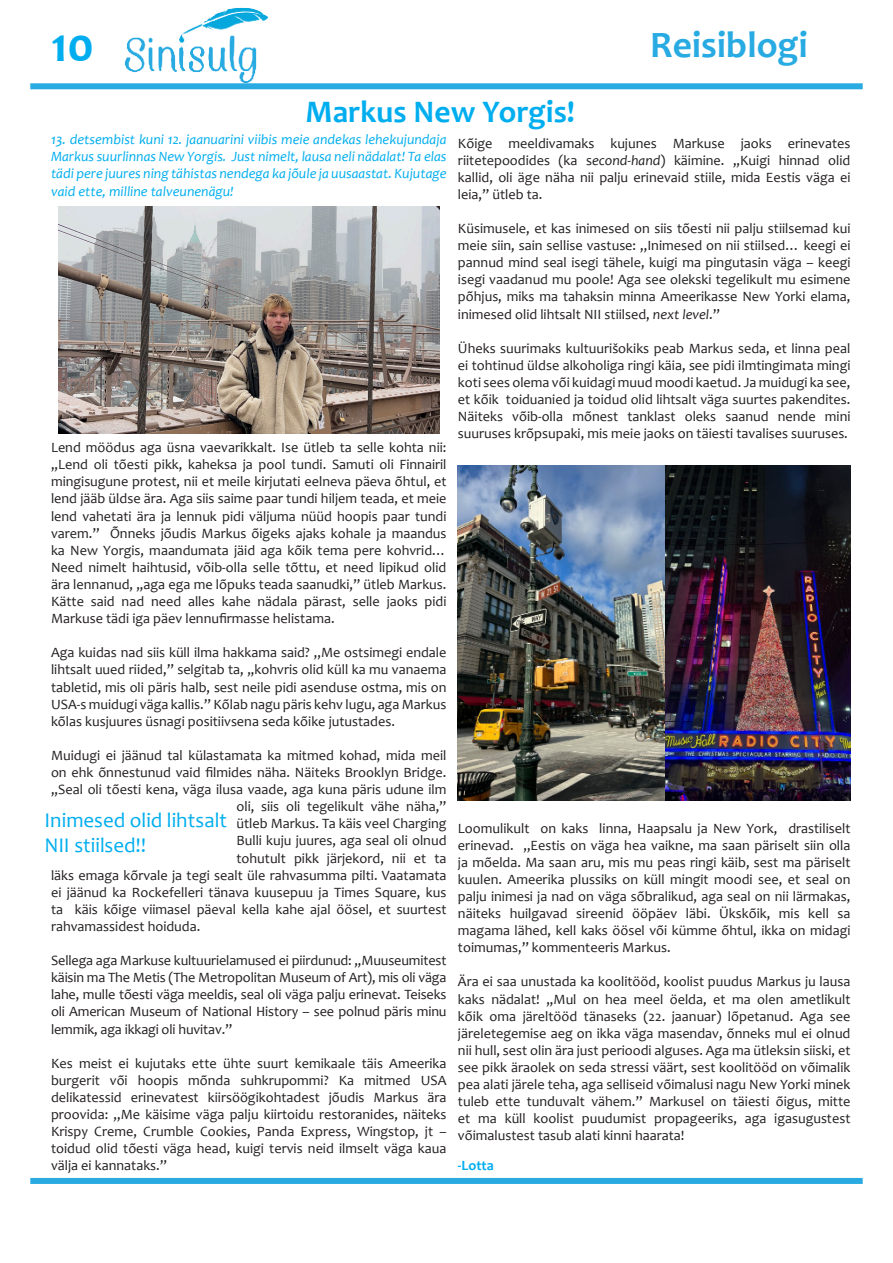
<style>
.page{position:relative;width:893px;height:1263px;background:#fff}
.page>*{position:absolute;margin:0;border:0;box-sizing:border-box;transform-origin:0 0}
.t1{font:700 49.5px "Candara";color:#00aeef}
.t2{font:700 37.5px "Candara";color:#28abe2}
.t3{font:700 31.5px "Candara";color:#00aeef}
.t4{font:21px/25.2px "Candara";color:#00aeef}
.t5{font:14.25px/17.1px "Candara";color:#231f20;text-align:justify}
.t6{font:italic 14.25px/17.1px "Candara";color:#00aeef;text-align:justify}
.t7{font:700 14.25px "Candara";color:#00aeef}
.s1{font-style:italic}
</style>
<div class="page">
<div style="left:30px;top:1178px;width:833px;height:6px;background:#29abe2"></div>
<div style="left:30px;top:83px;width:833px;height:6px;background:#29abe2"></div>
<img style="left:124px;top:7px;width:144px;height:76px">
<img style="left:58px;top:206px;width:381px;height:228px">
<img style="left:458px;top:466px;width:207px;height:334px">
<img style="left:665px;top:466px;width:185px;height:334px">
<p class="t1" style="left:51px;top:14px;width:44px">10</p>
<p class="t2" style="left:650px;top:21px;width:159px">Reisiblogi</p>
<p class="t3" style="left:306px;top:92px;width:271px">Markus New Yorgis!</p>
<p class="t6" style="left:51px;top:131px;width:397px">13. detsembist kuni 12. jaanuarini viibis meie andekas lehekujundaja Markus suurlinnas New Yorgis. Just nimelt, lausa neli nädalat! Ta elas tädi pere juures ning tähistas nendega ka jõule ja uusaastat. Kujutage vaid ette, milline talveunenägu!</p>
<p class="t5" style="left:51px;top:439px;width:397px">Lend möödus aga üsna vaevarikkalt. Ise ütleb ta selle kohta nii: ,,Lend oli tõesti pikk, kaheksa ja pool tundi. Samuti oli Finnairil mingisugune protest, nii et meile kirjutati eelneva päeva õhtul, et lend jääb üldse ära. Aga siis saime paar tundi hiljem teada, et meie lend vahetati ära ja lennuk pidi väljuma nüüd hoopis paar tundi varem.” Õnneks jõudis Markus õigeks ajaks kohale ja maandus ka New Yorgis, maandumata jäid aga kõik tema pere kohvrid… Need nimelt haihtusid, võib-olla selle tõttu, et need lipikud olid ära lennanud, ,,aga ega me lõpuks teada saanudki,” ütleb Markus.<br>Kätte said nad need alles kahe nädala pärast, selle jaoks pidi Markuse tädi iga päev lennufirmasse helistama.</p>
<p class="t5" style="left:51px;top:644px;width:397px">Aga kuidas nad siis küll ilma hakkama said? ,,Me ostsimegi endale lihtsalt uued riided,” selgitab ta, ,,kohvris olid küll ka mu vanaema tabletid, mis oli päris halb, sest neile pidi asenduse ostma, mis on USA-s muidugi väga kallis.” Kõlab nagu päris kehv lugu, aga Markus kõlas kusjuures üsnagi positiivsena seda kõike jutustades.</p>
<p class="t5" style="left:51px;top:747px;width:397px">Muidugi ei jäänud tal külastamata ka mitmed kohad, mida meil</p>
<p class="t5" style="left:51px;top:764px;width:397px">on ehk õnnestunud vaid filmides näha. Näiteks Brooklyn Bridge.</p>
<p class="t5" style="left:51px;top:781px;width:397px">,,Seal oli tõesti kena, väga ilusa vaade, aga kuna päris udune ilm</p>
<p class="t5" style="left:236px;top:798px;width:212px">oli, siis oli tegelikult vähe näha,”</p>
<p class="t5" style="left:236px;top:815px;width:212px">ütleb Markus. Ta käis veel Charging</p>
<p class="t5" style="left:236px;top:832px;width:212px">Bulli kuju juures, aga seal oli olnud</p>
<p class="t5" style="left:236px;top:849px;width:212px">tohutult pikk järjekord, nii et ta</p>
<p class="t5" style="left:51px;top:866px;width:397px">läks emaga kõrvale ja tegi sealt üle rahvasumma pilti. Vaatamata</p>
<p class="t5" style="left:51px;top:883px;width:397px">ei jäänud ka Rockefelleri tänava kuusepuu ja Times Square, kus</p>
<p class="t5" style="left:51px;top:900px;width:397px">ta käis kõige viimasel päeval kella kahe ajal öösel, et suurtest</p>
<p class="t5" style="left:51px;top:918px;width:151px">rahvamassidest hoiduda.</p>
<p class="t5" style="left:51px;top:952px;width:397px">Sellega aga Markuse kultuurielamused ei piirdunud: ,,Muuseumitest käisin ma The Metis (The Metropolitan Museum of Art), mis oli väga lahe, mulle tõesti väga meeldis, seal oli väga palju erinevat. Teiseks oli American Museum of National History – see polnud päris minu lemmik, aga ikkagi oli huvitav.”</p>
<p class="t5" style="left:51px;top:1054px;width:397px">Kes meist ei kujutaks ette ühte suurt kemikaale täis Ameerika burgerit või hoopis mõnda suhkrupommi? Ka mitmed USA delikatessid erinevatest kiirsöögikohtadest jõudis Markus ära proovida: ,,Me käisime väga palju kiirtoidu restoranides, näiteks Krispy Creme, Crumble Cookies, Panda Express, Wingstop, jt – toidud olid tõesti väga head, kuigi tervis neid ilmselt väga kaua välja ei kannataks.”</p>
<p class="t4" style="left:45px;top:807px;width:184px">Inimesed olid lihtsalt<br>NII stiilsed!!</p>
<p class="t5" style="left:458px;top:134px;width:394px">Kõige meeldivamaks kujunes Markuse jaoks erinevates riitetepoodides (ka s<span class="s1">econd-hand</span>) käimine. ,,Kuigi hinnad olid kallid, oli äge näha nii palju erinevaid stiile, mida Eestis väga ei leia,” ütleb ta.</p>
<p class="t5" style="left:458px;top:220px;width:394px">Küsimusele, et kas inimesed on siis tõesti nii palju stiilsemad kui meie siin, sain sellise vastuse: ,,Inimesed on nii stiilsed… keegi ei pannud mind seal isegi tähele, kuigi ma pingutasin väga – keegi isegi vaadanud mu poole! Aga see olekski tegelikult mu esimene põhjus, miks ma tahaksin minna Ameerikasse New Yorki elama, inimesed olid lihtsalt NII stiilsed, <span class="s1">next level</span>.”</p>
<p class="t5" style="left:458px;top:339px;width:394px">Üheks suurimaks kultuurišokiks peab Markus seda, et linna peal ei tohtinud üldse alkoholiga ringi käia, see pidi ilmtingimata mingi koti sees olema või kuidagi muud moodi kaetud. Ja muidugi ka see, et kõik toiduanied ja toidud olid lihtsalt väga suurtes pakendites.<br>Näiteks võib-olla mõnest tanklast oleks saanud nende mini suuruses krõpsupaki, mis meie jaoks on täiesti tavalises suuruses.</p>
<p class="t5" style="left:458px;top:819px;width:394px">Loomulikult on kaks linna, Haapsalu ja New York, drastiliselt erinevad. ,,Eestis on väga hea vaikne, ma saan päriselt siin olla ja mõelda. Ma saan aru, mis mu peas ringi käib, sest ma päriselt kuulen. Ameerika plussiks on küll mingit moodi see, et seal on palju inimesi ja nad on väga sõbralikud, aga seal on nii lärmakas, näiteks huilgavad sireenid ööpäev läbi. Ükskõik, mis kell sa magama lähed, kell kaks öösel või kümme õhtul, ikka on midagi toimumas,” kommenteeris Markus.</p>
<p class="t5" style="left:458px;top:973px;width:394px">Ära ei saa unustada ka koolitööd, koolist puudus Markus ju lausa kaks nädalat! ,,Mul on hea meel öelda, et ma olen ametlikult kõik oma järeltööd tänaseks (22. jaanuar) lõpetanud. Aga see järeletegemise aeg on ikka väga masendav, õnneks mul ei olnud nii hull, sest olin ära just perioodi alguses. Aga ma ütleksin siiski, et see pikk äraolek on seda stressi väärt, sest koolitööd on võimalik pea alati järele teha, aga selliseid võimalusi nagu New Yorki minek tuleb ette tunduvalt vähem.” Markusel on täiesti õigus, mitte et ma küll koolist puudumist propageeriks, aga igasugustest võimalustest tasub alati kinni haarata!</p>
<p class="t7" style="left:458px;top:1157px;width:37px">-Lotta</p>
</div>
